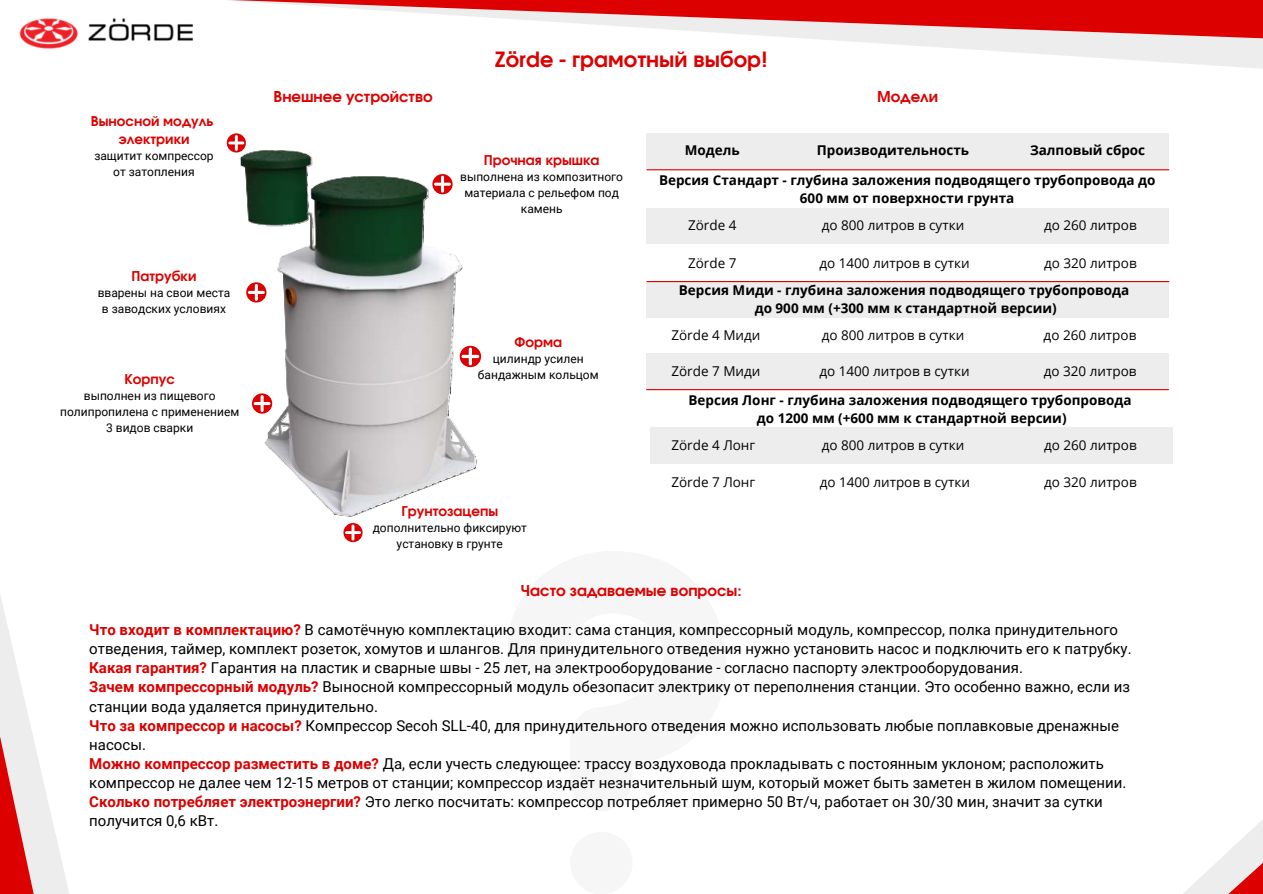
<style>
.page{position:relative;width:1263px;height:894px;background:#fff}
.page>*{position:absolute;margin:0;border:0;box-sizing:border-box;transform-origin:0 0}
.t1{font:700 21px "Evolventa";color:#dc0000}
.t2{font:15px/19px "Roboto";color:#000}
.t3{font:700 15px "Evolventa";color:#dc0000}
.t4{font:700 13.5px/18px "Open Sans";color:#000;text-align:center}
.t5{font:13.5px "Open Sans";color:#000}
.t6{font:700 13.5px/18px "Evolventa";color:#dc0000;text-align:center}
.t7{font:12px/16px "Roboto";color:#000;text-align:center}
.s1{font-weight:700;color:#dc0000}
</style>
<div class="page">
<svg style="left:54px;top:829px;width:15px;height:64px"></svg>
<svg style="left:0;top:595px;width:54px;height:298px"></svg>
<img style="left:226px;top:141px;width:256px;height:376px">
<svg style="left:227px;top:133px;width:19px;height:19px"></svg>
<svg style="left:432px;top:174px;width:21px;height:20px"></svg>
<svg style="left:460px;top:345px;width:21px;height:22px"></svg>
<svg style="left:343px;top:523px;width:20px;height:19px"></svg>
<svg style="left:252px;top:393px;width:20px;height:20px"></svg>
<svg style="left:246px;top:282px;width:20px;height:20px"></svg>
<div style="left:646px;top:207px;width:523px;height:36px;background:#ededed"></div>
<div style="left:646px;top:281px;width:523px;height:36px;background:#ededed"></div>
<div style="left:646px;top:133px;width:523px;height:36px;background:#ededed"></div>
<div style="left:646px;top:354px;width:523px;height:36px;background:#ededed"></div>
<div style="left:650px;top:427px;width:523px;height:36px;background:#ededed"></div>
<svg style="left:1184px;top:819px;width:79px;height:74px"></svg>
<img style="left:19px;top:18px;width:174px;height:31px">
<svg style="left:806px;top:38px;width:457px;height:31px;fill:#f2f2f2"></svg>
<svg style="left:231px;top:0;width:1032px;height:38px"></svg>
<hr style="left:647px;top:169px;width:522px;height:1px;background:#dc0000">
<hr style="left:647px;top:281px;width:522px;height:1px;background:#dc0000">
<hr style="left:646px;top:389px;width:522px;height:1px;background:#dc0000">
<h1 class="t1" style="left:495px;top:45px;width:275px">Zörde - грамотный выбор!</h1>
<p class="t6" style="left:91px;top:112px;width:124px">Выносной модуль электрики</p>
<p class="t7" style="left:94px;top:147px;width:121px">защитит компрессор от затопления</p>
<p class="t6" style="left:131px;top:266px;width:67px">Патрубки</p>
<p class="t7" style="left:98px;top:284px;width:134px">вварены на свои места в заводских условиях</p>
<p class="t6" style="left:125px;top:370px;width:52px">Корпус</p>
<p class="t7" style="left:60px;top:387px;width:181px">выполнен из пищевого полипропилена с применением<br>3 видов сварки</p>
<p class="t3" style="left:274px;top:87px;width:161px">Внешнее устройство</p>
<p class="t3" style="left:877px;top:87px;width:62px">Модели</p>
<p class="t6" style="left:484px;top:151px;width:117px">Прочная крышка</p>
<p class="t7" style="left:460px;top:168px;width:164px">выполнена из композитного материала с рельефом под камень</p>
<p class="t6" style="left:514px;top:332px;width:49px">Форма</p>
<p class="t7" style="left:478px;top:349px;width:122px">цилиндр усилен бандажным кольцом</p>
<p class="t6" style="left:401px;top:502px;width:98px">Грунтозацепы</p>
<p class="t7" style="left:373px;top:519px;width:156px">дополнительно фиксируют установку в грунте</p>
<p class="t4" style="left:685px;top:141px;width:57px">Модель</p>
<p class="t4" style="left:817px;top:141px;width:154px">Производительность</p>
<p class="t4" style="left:1030px;top:141px;width:117px">Залповый сброс</p>
<p class="t4" style="left:659px;top:171px;width:498px">Версия Стандарт - глубина заложения подводящего трубопровода до<br>600 мм от поверхности грунта</p>
<p class="t5" style="left:688px;top:216px;width:50px">Zörde 4</p>
<p class="t5" style="left:688px;top:253px;width:50px">Zörde 7</p>
<p class="t5" style="left:822px;top:216px;width:144px">до 800 литров в сутки</p>
<p class="t5" style="left:819px;top:253px;width:152px">до 1400 литров в сутки</p>
<p class="t5" style="left:1044px;top:216px;width:94px">до 260 литров</p>
<p class="t5" style="left:1044px;top:253px;width:94px">до 320 литров</p>
<p class="t4" style="left:679px;top:280px;width:452px">Версия Миди - глубина заложения подводящего трубопровода до 900 мм (+300 мм к стандартной версии)</p>
<p class="t5" style="left:671px;top:326px;width:90px">Zörde 4 Миди</p>
<p class="t5" style="left:671px;top:362px;width:90px">Zörde 7 Миди</p>
<p class="t5" style="left:822px;top:326px;width:144px">до 800 литров в сутки</p>
<p class="t5" style="left:819px;top:362px;width:152px">до 1400 литров в сутки</p>
<p class="t5" style="left:1044px;top:326px;width:94px">до 260 литров</p>
<p class="t5" style="left:1044px;top:362px;width:94px">до 320 литров</p>
<p class="t4" style="left:688px;top:390px;width:444px">Версия Лонг - глубина заложения подводящего трубопровода до 1200 мм (+600 мм к стандартной версии)</p>
<p class="t5" style="left:671px;top:436px;width:85px">Zörde 4 Лонг</p>
<p class="t5" style="left:671px;top:472px;width:85px">Zörde 7 Лонг</p>
<p class="t5" style="left:822px;top:436px;width:144px">до 800 литров в сутки</p>
<p class="t5" style="left:820px;top:472px;width:152px">до 1400 литров в сутки</p>
<p class="t5" style="left:1044px;top:436px;width:94px">до 260 литров</p>
<p class="t5" style="left:1044px;top:472px;width:94px">до 320 литров</p>
<p class="t3" style="left:521px;top:580px;width:222px">Часто задаваемые вопросы:</p>
<p class="t2" style="left:89px;top:619px;width:1044px"><span class="s1">Что входит в комплектацию?</span> В самотёчную комплектацию входит: сама станция, компрессорный модуль, компрессор, полка принудительного отведения, таймер, комплект розеток, хомутов и шлангов. Для принудительного отведения нужно установить насос и подключить его к патрубку.<br><span class="s1">Какая гарантия?</span> Гарантия на пластик и сварные швы - 25 лет, на электрооборудование - согласно паспорту электрооборудования.<br><span class="s1">Зачем компрессорный модуль?</span> Выносной компрессорный модуль обезопасит электрику от переполнения станции. Это особенно важно, если из станции вода удаляется принудительно.<br><span class="s1">Что за компрессор и насосы?</span> Компрессор Secoh SLL-40, для принудительного отведения можно использовать любые поплавковые дренажные насосы.<br><span class="s1">Можно компрессор разместить в доме?</span> Да, если учесть следующее: трассу воздуховода прокладывать с постоянным уклоном; расположить компрессор не далее чем 12-15 метров от станции; компрессор издаёт незначительный шум, который может быть заметен в жилом помещении.<br><span class="s1">Сколько потребляет электроэнергии?</span> Это легко посчитать: компрессор потребляет примерно 50 Вт/ч, работает он 30/30 мин, значит за сутки получится 0,6 кВт.</p>
</div>
